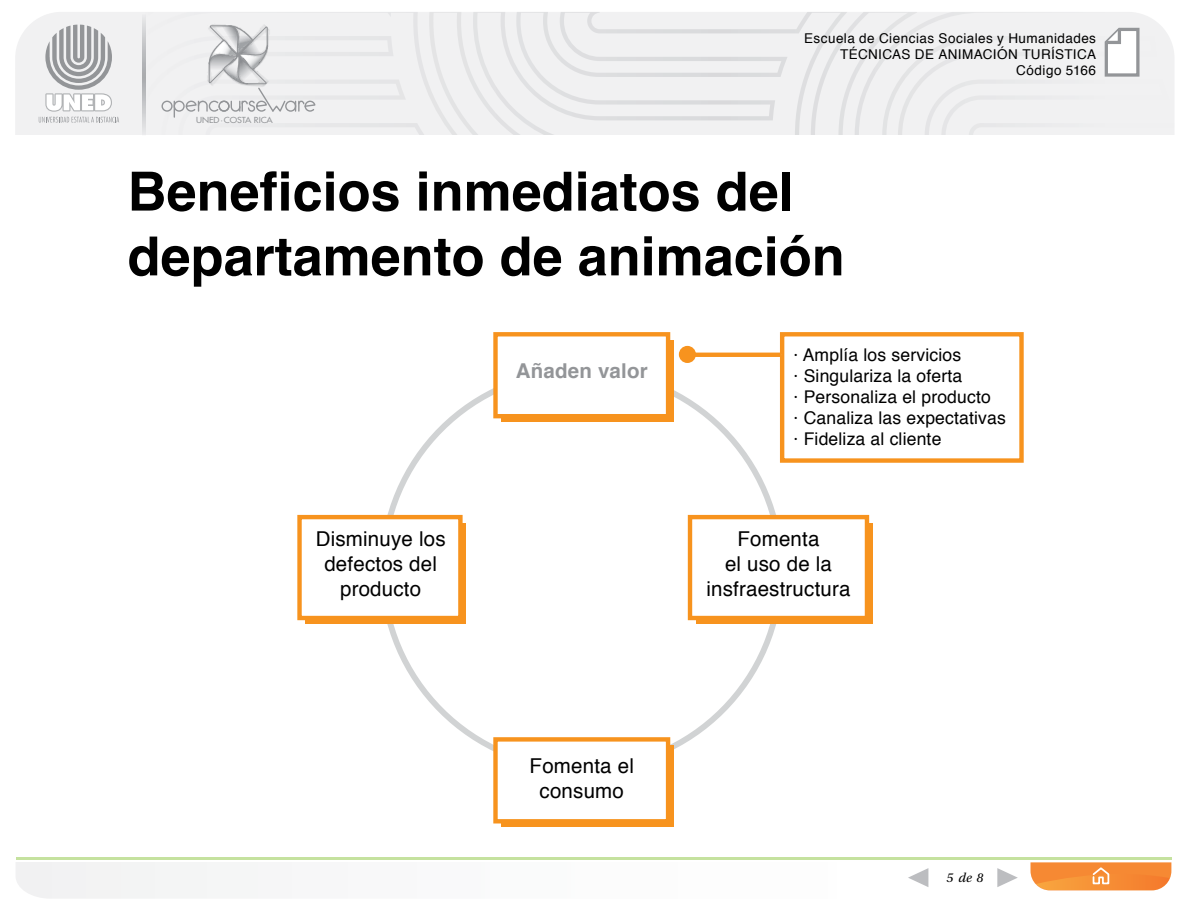
<style>
.page{position:relative;width:1188px;height:918px;background:#fff}
.page>*{position:absolute;margin:0;border:0;box-sizing:border-box;transform-origin:0 0}
.Título2_ppt{font:700 54px/64.8px "Helvetica";color:#000}
.t1{font:20.4px/24.6px "Helvetica";letter-spacing:.01em;color:#000;text-align:center}
.t2{font:700 20.4px "Helvetica";letter-spacing:.01em;color:#939598}
.t3{font:17.55px/21px "Helvetica";letter-spacing:.01em;color:#000}
.t4{font:13.5px/16.2px "Helvetica";letter-spacing:.03em;color:#000;text-align:right}
.t5{font:italic 13.5px "Utopia Std";color:#000}
.t6{font:500 8.1px "Futura Std";letter-spacing:-.005em;color:#939598;scale:1.1 1}
</style>
<div class="page">
<svg style="left:16px;top:862px;width:1156px;height:36px"></svg>
<svg style="left:997px;top:868px;width:21px;height:19px"></svg>
<svg style="left:908px;top:868px;width:20px;height:19px"></svg>
<svg style="left:535px;top:12px;width:276px;height:123px"></svg>
<svg style="left:154px;top:12px;width:275px;height:123px"></svg>
<svg style="left:429px;top:12px;width:106px;height:123px"></svg>
<svg style="left:1031px;top:862px;width:140px;height:28px;background:#f69343"></svg>
<svg style="left:811px;top:12px;width:363px;height:123px"></svg>
<svg style="left:15px;top:12px;width:139px;height:123px"></svg>
<hr style="left:16px;top:857px;width:1155px;height:3px;background:#8cc63f">
<div style="left:155px;top:12px;width:167px;height:123px;background:#f1f1f2"></div>
<div style="left:174px;top:101px;width:11px;height:11px;border:1px solid #939598;border-radius:50%"></div>
<svg style="left:174px;top:101px;width:1px;height:16px"></svg>
<div style="left:162px;top:101px;width:11px;height:11px;border:1px solid #939598;border-radius:50%"></div>
<div style="left:285px;top:101px;width:11px;height:11px;border:1px solid #939598;border-radius:50%"></div>
<svg style="left:295px;top:100px;width:21px;height:12px"></svg>
<svg style="left:185px;top:25px;width:102px;height:89px"></svg>
<svg style="left:142px;top:12px;width:3px;height:123px"></svg>
<div style="left:501px;top:340px;width:173px;height:82px;background:#f7931e"></div>
<div style="left:305px;top:523px;width:161px;height:101px;background:#f7931e"></div>
<div style="left:501px;top:745px;width:173px;height:82px;background:#f7931e"></div>
<div style="left:696px;top:523px;width:177px;height:101px;background:#f7931e"></div>
<div style="left:496px;top:334px;width:172px;height:82px;background:#fff"></div>
<div style="left:493px;top:332px;width:177px;height:86px;border:4px solid #f7931e"></div>
<div style="left:780px;top:332px;width:244px;height:131px;border:4px solid #f7931e"></div>
<div style="left:300px;top:517px;width:160px;height:101px;background:#fff"></div>
<div style="left:297px;top:515px;width:166px;height:105px;border:4px solid #f7931e"></div>
<div style="left:496px;top:739px;width:172px;height:82px;background:#fff"></div>
<div style="left:493px;top:737px;width:177px;height:86px;border:4px solid #f7931e"></div>
<div style="left:690px;top:517px;width:177px;height:101px;background:#fff"></div>
<div style="left:688px;top:515px;width:181px;height:105px;border:4px solid #f7931e"></div>
<hr style="left:687px;top:353px;width:95px;height:4px;background:#f7931e">
<div style="left:679px;top:346px;width:17px;height:17px;background:#f7931e;border-radius:50%"></div>
<p class="t6" style="left:196px;top:115px;width:71px">UNED·COSTA RICA</p>
<p class="t4" style="left:804px;top:30px;width:293px">Escuela de Ciencias Sociales y Humanidades<br>TÉCNICAS DE ANIMACIÓN TURÍSTICA<br>Código 5166</p>
<p class="Título2_ppt" style="left:128px;top:160px;width:719px">Beneficios inmediatos del departamento de animación</p>
<p class="t2" style="left:516px;top:355px;width:133px">Añaden valor</p>
<p class="t3" style="left:794px;top:344px;width:214px">· Amplía los servicios<br>· Singulariza la oferta<br>· Personaliza el producto<br>· Canaliza las expectativas · Fideliza al cliente</p>
<p class="t1" style="left:316px;top:528px;width:131px">Disminuye los defectos del producto</p>
<p class="t1" style="left:706px;top:528px;width:146px">Fomenta<br>el uso de la insfraestructura</p>
<p class="t1" style="left:530px;top:754px;width:106px">Fomenta el consumo</p>
<p class="t5" style="left:947px;top:871px;width:38px">5de8</p>
</div>
